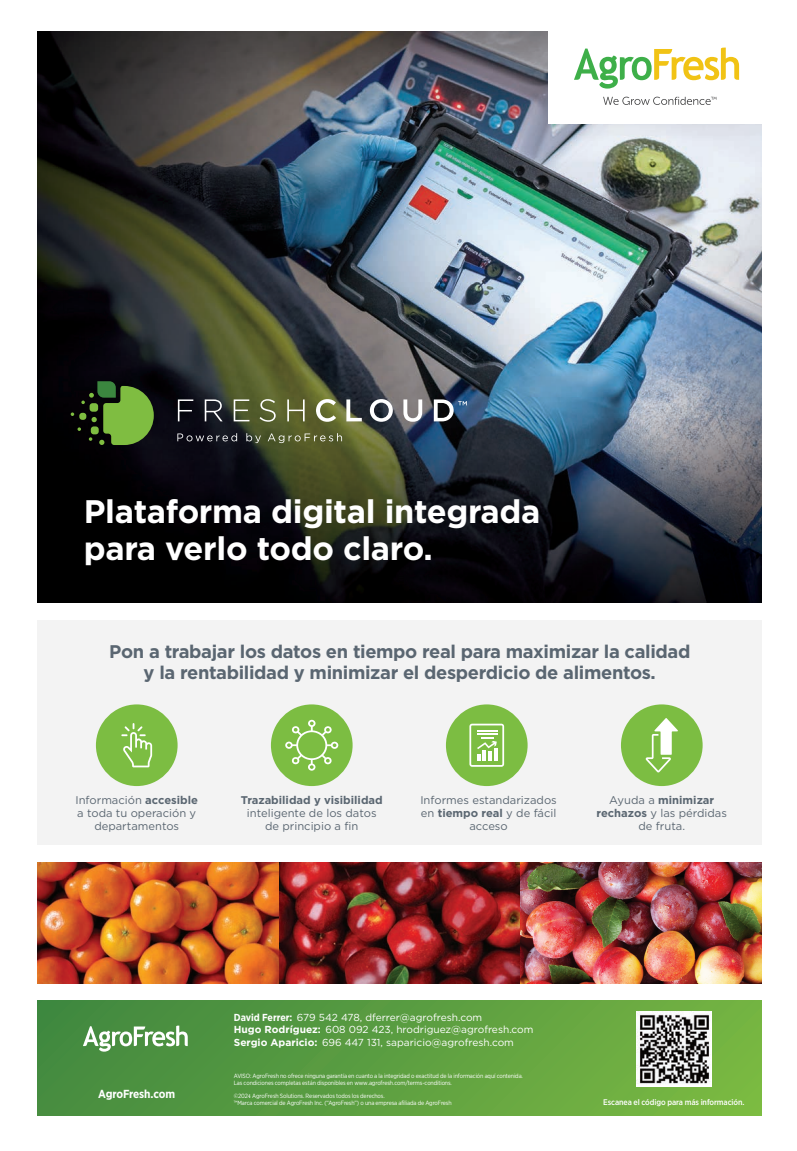
<style>
.page{position:relative;width:797px;height:1151px;background:#fff}
.page>*{position:absolute;margin:0;border:0;box-sizing:border-box;transform-origin:0 0}
.t1{font:700 32.6px/36.6px "Gotham";letter-spacing:-.01em;color:#fff}
.t2{font:700 18.3px/21.4px "Gotham";letter-spacing:-.02em;color:#5a6671;text-align:center}
.t3{font:700 11.6px "Gotham Narrow";letter-spacing:-.015em;color:#fff}
.t4{font:11.2px/13.2px "Gotham";color:#5a6671;text-align:center}
.t5{font:700 11.2px "Gotham";color:#5a6671}
.t6{font:10.2px/12.2px "Gotham";color:#fff}
.t7{font:500 8.1px "Gotham Narrow";letter-spacing:-.01em;color:#fff}
.t8{font:6.1px/6.6px "Gotham Narrow";letter-spacing:-.02em;color:#fff}
.s1{font-weight:700}
.s2{font-family:"Gotham Narrow";font-weight:700}
.s3{font-family:"Minion Pro"}
</style>
<div class="page">
<div style="left:38px;top:1000px;width:723px;height:116px;background:linear-gradient(to right,#428940,#79b742)"></div>
<img style="left:38px;top:862px;width:241px;height:121px">
<img style="left:279px;top:862px;width:241px;height:121px">
<img style="left:520px;top:862px;width:241px;height:121px">
<svg style="left:83px;top:1025px;width:105px;height:27px"></svg>
<img style="left:636px;top:1011px;width:76px;height:76px">
<img style="left:38px;top:32px;width:723px;height:570px">
<svg style="left:178px;top:399px;width:15px;height:22px"></svg>
<svg style="left:205px;top:399px;width:17px;height:22px"></svg>
<svg style="left:234px;top:399px;width:15px;height:22px"></svg>
<svg style="left:259px;top:399px;width:17px;height:23px"></svg>
<svg style="left:287px;top:399px;width:17px;height:22px"></svg>
<svg style="left:316px;top:399px;width:20px;height:23px"></svg>
<svg style="left:346px;top:399px;width:16px;height:22px"></svg>
<svg style="left:370px;top:399px;width:23px;height:23px"></svg>
<svg style="left:403px;top:399px;width:19px;height:23px"></svg>
<svg style="left:434px;top:399px;width:33px;height:22px"></svg>
<svg style="left:71px;top:381px;width:83px;height:64px;background:#406025"></svg>
<svg style="left:177px;top:433px;width:60px;height:8px"></svg>
<svg style="left:246px;top:433px;width:15px;height:10px"></svg>
<svg style="left:268px;top:433px;width:74px;height:10px"></svg>
<div style="left:38px;top:620px;width:723px;height:225px;background:#f3f3f3"></div>
<div style="left:96px;top:704px;width:81px;height:82px;background:#7cbd42;border-radius:50%"></div>
<svg style="left:121px;top:723px;width:31px;height:44px"></svg>
<div style="left:271px;top:704px;width:81px;height:82px;background:#7cbd42;border-radius:50%"></div>
<svg style="left:285px;top:720px;width:53px;height:51px"></svg>
<div style="left:446px;top:704px;width:81px;height:82px;background:#7cbd42;border-radius:50%"></div>
<svg style="left:469px;top:724px;width:35px;height:43px"></svg>
<div style="left:621px;top:704px;width:81px;height:82px;background:#7cbd42;border-radius:50%"></div>
<svg style="left:645px;top:718px;width:33px;height:54px"></svg>
<div style="left:548px;top:29px;width:216px;height:95px;background:#fff"></div>
<svg style="left:574px;top:48px;width:165px;height:41px"></svg>
<svg style="left:603px;top:97px;width:113px;height:8px"></svg>
<h1 class="t1" style="left:84px;top:493px;width:458px">Plataforma digital integrada para verlo todo claro.</h1>
<h2 class="t2" style="left:109px;top:640px;width:582px">Pon a trabajar los datos en tiempo real para maximizar la calidad y la rentabilidad y minimizar el desperdicio de alimentos.</h2>
<h3 class="t4" style="left:75px;top:793px;width:124px">Información <span class="s1">accesible </span>a toda tu operación y departamentos</h3>
<h3 class="t5" style="left:241px;top:793px;width:143px">Trazabilidad y visibilidad</h3>
<h3 class="t4" style="left:247px;top:806px;width:131px">inteligente de los datos de principio a fin</h3>
<h3 class="t4" style="left:420px;top:793px;width:138px">Informes estandarizados en <span class="s1">tiempo real</span> y de fácil acceso</h3>
<h3 class="t4" style="left:596px;top:793px;width:132px">Ayuda a <span class="s1">minimizar rechazos</span> y las pérdidas de fruta.</h3>
<h3 class="t3" style="left:98px;top:1086px;width:78px">AgroFresh.com</h3>
<h3 class="t6" style="left:234px;top:1011px;width:301px"><span class="s2">David Ferrer:</span> 679 542 478, dferrer@agrofresh.com<br><span class="s1">Hugo Rodríguez:</span> 608 092 423, hrodriguez@agrofresh.com<br><span class="s1">Sergio Aparicio:</span> 696 447 131, saparicio@agrofresh.com</h3>
<p class="t8" style="left:234px;top:1073px;width:290px">AVISO: AgroFresh no ofrece ninguna garantía en cuanto a la integridad o exactitud de la información aquí contenida.<br>Las condiciones completas están disponibles en www.agrofresh.com/terms-conditions.</p>
<p class="t8" style="left:234px;top:1093px;width:219px">©202<span class="s3">4</span> AgroFresh Solutions. Reservados todos los derechos.<br>™Marca comercial de AgroFresh Inc. (“AgroFresh”) o una empresa afiliada de AgroFresh</p>
<h3 class="t7" style="left:603px;top:1097px;width:143px">Escanea el código para más información.</h3>
</div>
